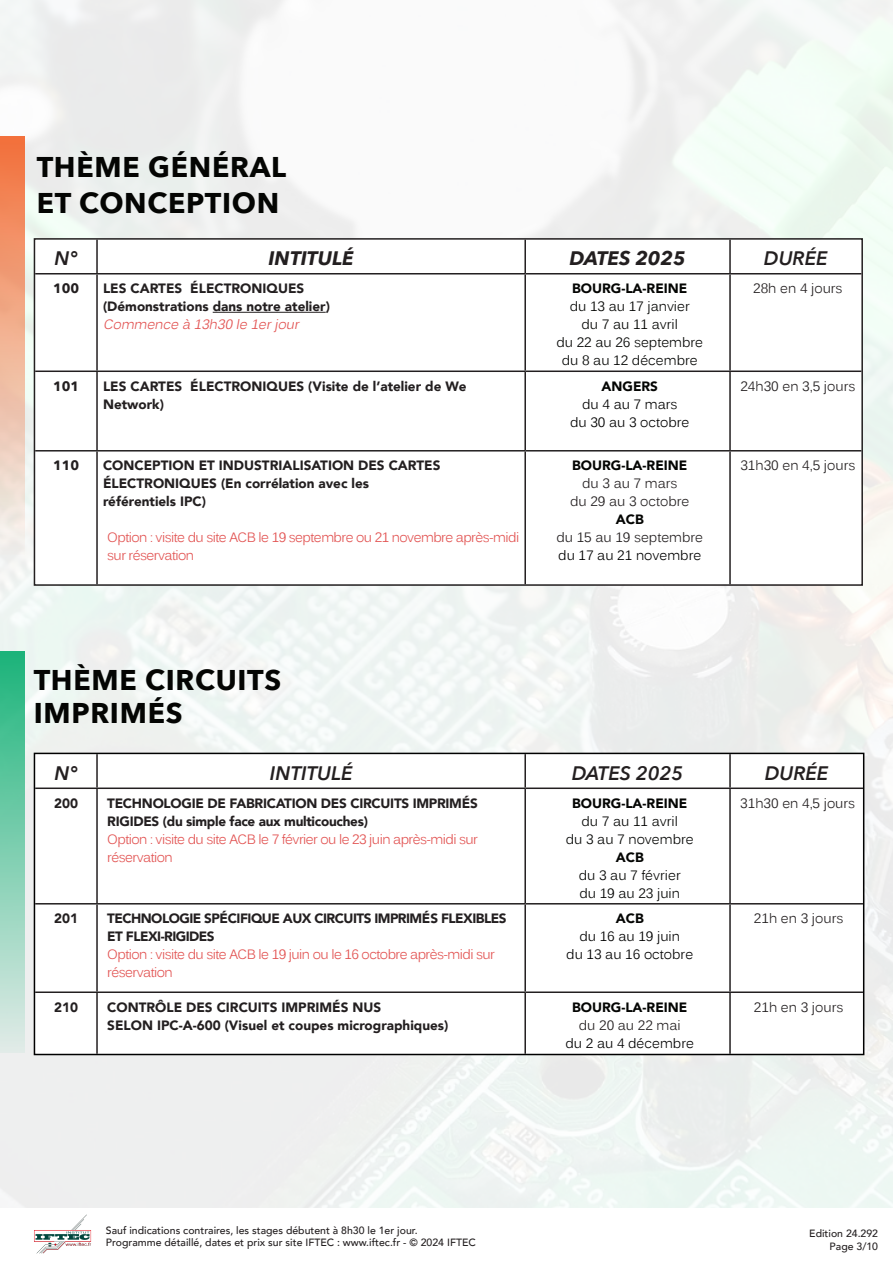
<style>
.page{position:relative;width:893px;height:1263px;background:#fff}
.page>*{position:absolute;margin:0;border:0;box-sizing:border-box;transform-origin:0 0}
.t1{font:700 28.5px "Avenir Next";letter-spacing:.025em;color:#040503}
.t2{font:italic 600 19.5px "Avenir Next";color:#231f20}
.t3{font:italic 700 19.5px "Avenir Next";color:#231f20}
.t4{font:900 13.5px/18px "Avenir";color:#231f20}
.t5{font:13.5px/18px "Kalinga";letter-spacing:-.04em;color:#e25352}
.t6{font:13.5px "Kalinga";color:#231f20}
.t7{font:13.5px "Kalinga";color:#040503}
.t8{font:13.5px "Kalinga";color:#000}
.t9{font:900 13.5px/18px "Avenir";letter-spacing:-.02em;color:#231f20}
.t10{font:900 13.5px "Avenir";color:#040503}
.t11{font:900 13.5px/18px "Avenir";letter-spacing:-.04em;color:#231f20}
.t12{font:700 13.5px "Avenir Next";color:#231f20}
.t13{font:500 10.5px "Avenir";color:#231f20}
.s1{font-family:"Kalinga";font-weight:400;font-style:italic;color:#e25352}
</style>
<div class="page">
<img style="left:0;top:0;width:893px;height:1208px">
<svg style="left:37px;top:241px;width:823px;height:32px"></svg>
<svg style="left:37px;top:274px;width:823px;height:309px"></svg>
<hr style="left:96px;top:240px;width:2px;height:33px;background:#231f20">
<hr style="left:524px;top:240px;width:2px;height:33px;background:#231f20">
<hr style="left:729px;top:240px;width:2px;height:33px;background:#231f20">
<hr style="left:35px;top:273px;width:62px;height:1px;background:#231f20">
<hr style="left:97px;top:273px;width:428px;height:1px;background:#231f20">
<hr style="left:96px;top:274px;width:2px;height:96px;background:#231f20">
<hr style="left:525px;top:273px;width:205px;height:1px;background:#231f20">
<hr style="left:524px;top:274px;width:2px;height:96px;background:#231f20">
<hr style="left:730px;top:273px;width:131px;height:1px;background:#231f20">
<hr style="left:729px;top:274px;width:2px;height:96px;background:#231f20">
<hr style="left:35px;top:370px;width:62px;height:2px;background:#231f20">
<hr style="left:97px;top:370px;width:428px;height:2px;background:#231f20">
<hr style="left:96px;top:372px;width:2px;height:78px;background:#231f20">
<hr style="left:525px;top:370px;width:205px;height:2px;background:#231f20">
<hr style="left:524px;top:372px;width:2px;height:78px;background:#231f20">
<hr style="left:730px;top:370px;width:131px;height:2px;background:#231f20">
<hr style="left:729px;top:372px;width:2px;height:78px;background:#231f20">
<hr style="left:35px;top:450px;width:62px;height:1px;background:#231f20">
<hr style="left:97px;top:450px;width:428px;height:1px;background:#231f20">
<hr style="left:96px;top:451px;width:2px;height:133px;background:#231f20">
<hr style="left:525px;top:450px;width:205px;height:1px;background:#231f20">
<hr style="left:524px;top:451px;width:2px;height:133px;background:#231f20">
<hr style="left:730px;top:450px;width:131px;height:1px;background:#231f20">
<hr style="left:729px;top:451px;width:2px;height:133px;background:#231f20">
<hr style="left:213px;top:312px;width:113px;height:1px;background:#231f20">
<div style="left:34px;top:238px;width:829px;height:348px;border:2px solid #231f20"></div>
<svg style="left:37px;top:756px;width:824px;height:31px"></svg>
<svg style="left:37px;top:789px;width:824px;height:263px"></svg>
<hr style="left:96px;top:754px;width:2px;height:33px;background:#231f20">
<hr style="left:524px;top:754px;width:2px;height:33px;background:#231f20">
<hr style="left:729px;top:754px;width:2px;height:33px;background:#231f20">
<hr style="left:35px;top:787px;width:62px;height:2px;background:#231f20">
<hr style="left:97px;top:787px;width:428px;height:2px;background:#231f20">
<hr style="left:96px;top:789px;width:2px;height:114px;background:#231f20">
<hr style="left:525px;top:787px;width:205px;height:2px;background:#231f20">
<hr style="left:524px;top:789px;width:2px;height:114px;background:#231f20">
<hr style="left:730px;top:787px;width:133px;height:2px;background:#231f20">
<hr style="left:729px;top:789px;width:2px;height:114px;background:#231f20">
<hr style="left:35px;top:903px;width:62px;height:1px;background:#231f20">
<hr style="left:97px;top:903px;width:428px;height:1px;background:#231f20">
<hr style="left:96px;top:904px;width:2px;height:87px;background:#231f20">
<hr style="left:525px;top:903px;width:205px;height:1px;background:#231f20">
<hr style="left:524px;top:904px;width:2px;height:87px;background:#231f20">
<hr style="left:730px;top:903px;width:133px;height:1px;background:#231f20">
<hr style="left:729px;top:904px;width:2px;height:87px;background:#231f20">
<hr style="left:35px;top:991px;width:62px;height:2px;background:#231f20">
<hr style="left:97px;top:991px;width:428px;height:2px;background:#231f20">
<hr style="left:96px;top:993px;width:2px;height:61px;background:#231f20">
<hr style="left:525px;top:991px;width:205px;height:2px;background:#231f20">
<hr style="left:524px;top:993px;width:2px;height:61px;background:#231f20">
<hr style="left:730px;top:991px;width:133px;height:2px;background:#231f20">
<hr style="left:729px;top:993px;width:2px;height:61px;background:#231f20">
<div style="left:34px;top:753px;width:830px;height:302px;border:2px solid #000"></div>
<div style="left:0;top:651px;width:25px;height:401px;background:linear-gradient(to bottom,#1cb37a,#e1ebe7)"></div>
<div style="left:0;top:137px;width:25px;height:418px;background:linear-gradient(to bottom,#f2713a,#eff3f0)"></div>
<img style="left:34px;top:1214px;width:58px;height:40px">
<p class="t1" style="left:37px;top:142px;width:251px">THÈME GÉNÉRAL</p>
<p class="t1" style="left:37px;top:178px;width:244px">ET CONCEPTION</p>
<p class="t2" style="left:55px;top:242px;width:25px">N°</p>
<p class="t3" style="left:268px;top:241px;width:87px">INTITULÉ</p>
<p class="t3" style="left:570px;top:241px;width:117px">DATES 2025</p>
<p class="t2" style="left:764px;top:242px;width:65px">DURÉE</p>
<p class="t12" style="left:53px;top:277px;width:28px">100</p>
<p class="t4" style="left:103px;top:279px;width:203px">LES CARTES ÉLECTRONIQUES</p>
<p class="t4" style="left:103px;top:297px;width:228px">(Démonstrations dans notre atelier)<br><span class="s1">Commence à 13h30 le 1erjour</span></p>
<p class="t6" style="left:753px;top:280px;width:91px">28h en 4 jours</p>
<p class="t10" style="left:572px;top:277px;width:117px">BOURG-LA-REINE</p>
<p class="t7" style="left:570px;top:298px;width:122px">du 13 au 17 janvier</p>
<p class="t7" style="left:582px;top:316px;width:98px">du 7 au 11 avril</p>
<p class="t7" style="left:556px;top:334px;width:148px">du 22 au 26 septembre</p>
<p class="t7" style="left:562px;top:352px;width:138px">du 8 au 12 décembre</p>
<p class="t12" style="left:53px;top:374px;width:28px">101</p>
<p class="t4" style="left:103px;top:377px;width:365px">LES CARTES ÉLECTRONIQUES (Visite de l’atelier de We<br>Network)</p>
<p class="t10" style="left:601px;top:374px;width:58px">ANGERS</p>
<p class="t8" style="left:582px;top:395px;width:97px">du 4 au 7 mars</p>
<p class="t8" style="left:570px;top:413px;width:121px">du 30 au 3 octobre</p>
<p class="t12" style="left:53px;top:454px;width:28px">110</p>
<p class="t4" style="left:103px;top:456px;width:339px">CONCEPTION ET INDUSTRIALISATION DES CARTES<br>ÉLECTRONIQUES (En corrélation avec les référentiels IPC)</p>
<p class="t5" style="left:107px;top:530px;width:413px">Option : visite du site ACB le 19 septembre ou 21 novembre après-midi</p>
<p class="t5" style="left:107px;top:548px;width:88px">sur réservation</p>
<p class="t10" style="left:572px;top:454px;width:117px">BOURG-LA-REINE</p>
<p class="t6" style="left:582px;top:475px;width:97px">du 3 au 7 mars</p>
<p class="t6" style="left:570px;top:493px;width:121px">du 29 au 3 octobre</p>
<p class="t10" style="left:616px;top:508px;width:29px">ACB</p>
<p class="t6" style="left:556px;top:529px;width:148px">du 15 au 19 septembre</p>
<p class="t8" style="left:558px;top:547px;width:145px">du 17 au 21 novembre</p>
<p class="t6" style="left:740px;top:377px;width:116px">24h30 en 3,5 jours</p>
<p class="t6" style="left:740px;top:457px;width:116px">31h30 en 4,5 jours</p>
<p class="t1" style="left:34px;top:655px;width:249px">THÈME CIRCUITS</p>
<p class="t1" style="left:34px;top:688px;width:150px">IMPRIMÉS</p>
<p class="t2" style="left:55px;top:756px;width:25px">N°</p>
<p class="t2" style="left:270px;top:756px;width:84px">INTITULÉ</p>
<p class="t2" style="left:572px;top:756px;width:113px">DATES 2025</p>
<p class="t2" style="left:765px;top:756px;width:65px">DURÉE</p>
<p class="t4" style="left:54px;top:794px;width:25px">200</p>
<p class="t9" style="left:107px;top:794px;width:372px">TECHNOLOGIE DE FABRICATION DES CIRCUITS IMPRIMÉS<br>RIGIDES (du simple face aux multicouches)</p>
<p class="t5" style="left:107px;top:831px;width:372px">Option : visite du site ACB le 7 février ou le 23 juin après-midi sur réservation</p>
<p class="t6" style="left:740px;top:794px;width:116px">31h30 en 4,5 jours</p>
<p class="t10" style="left:572px;top:791px;width:117px">BOURG-LA-REINE</p>
<p class="t7" style="left:582px;top:812px;width:98px">du 7 au 11 avril</p>
<p class="t7" style="left:566px;top:830px;width:129px">du 3 au 7 novembre</p>
<p class="t10" style="left:616px;top:845px;width:29px">ACB</p>
<p class="t7" style="left:579px;top:866px;width:103px">du 3 au 7 février</p>
<p class="t7" style="left:579px;top:884px;width:102px">du 19 au 23 juin</p>
<p class="t4" style="left:54px;top:909px;width:25px">201</p>
<p class="t11" style="left:107px;top:909px;width:401px">TECHNOLOGIE SPÉCIFIQUE AUX CIRCUITS IMPRIMÉS FLEXIBLES<br>ET FLEXI-RIGIDES</p>
<p class="t5" style="left:107px;top:947px;width:389px">Option : visite du site ACB le 19 juin ou le 16 octobre après-midi sur réservation</p>
<p class="t4" style="left:54px;top:998px;width:25px">210</p>
<p class="t4" style="left:107px;top:998px;width:275px">CONTRÔLE DES CIRCUITS IMPRIMÉS NUS</p>
<p class="t4" style="left:107px;top:1016px;width:343px">SELON IPC-A-600 (Visuel et coupes micrographiques)</p>
<p class="t10" style="left:616px;top:907px;width:29px">ACB</p>
<p class="t8" style="left:579px;top:928px;width:102px">du 16 au 19 juin</p>
<p class="t8" style="left:566px;top:946px;width:128px">du 13 au 16 octobre</p>
<p class="t10" style="left:572px;top:995px;width:117px">BOURG-LA-REINE</p>
<p class="t6" style="left:579px;top:1016px;width:103px">du 20 au 22 mai</p>
<p class="t8" style="left:565px;top:1034px;width:130px">du 2 au 4 décembre</p>
<p class="t6" style="left:754px;top:910px;width:91px">21h en 3 jours</p>
<p class="t6" style="left:754px;top:998px;width:91px">21h en 3 jours</p>
<p class="t13" style="left:106px;top:1221px;width:313px">Sauf indications contraires, les stages débutent à 8h30 le 1er jour.</p>
<p class="t13" style="left:106px;top:1233px;width:371px">Programme détaillé, dates et prix sur site IFTEC : www.iftec.fr - © 2024 IFTEC</p>
<p class="t13" style="left:809px;top:1225px;width:70px">Edition 24.292</p>
<p class="t13" style="left:830px;top:1237px;width:50px">Page 3/10</p>
</div>
